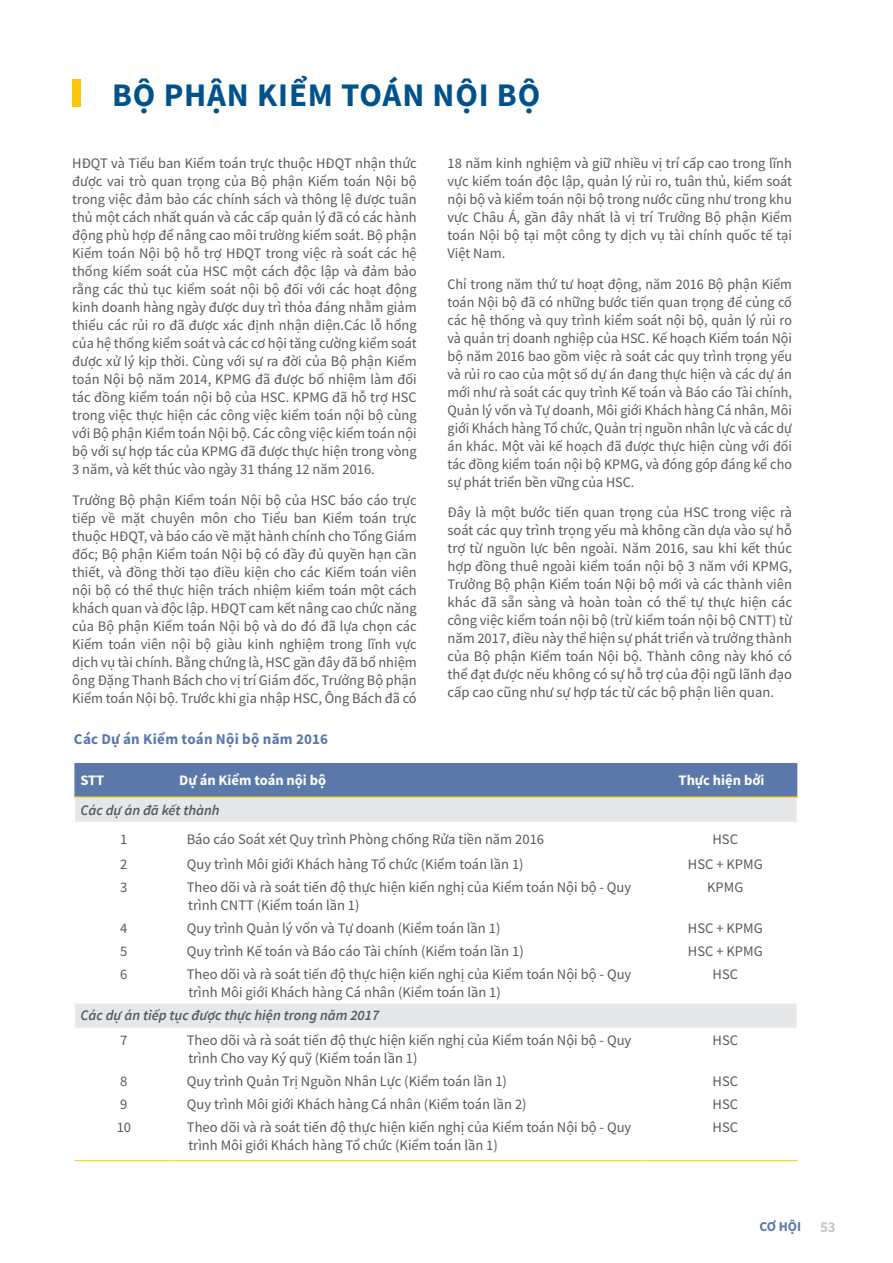
<style>
.page{position:relative;width:893px;height:1263px;background:#fff}
.page>*{position:absolute;margin:0;border:0;box-sizing:border-box;transform-origin:0 0}
.t1{font:700 33px "Source Sans Pro";letter-spacing:.025em;color:#00528c}
.t2{font:700 15px "Source Sans Pro";letter-spacing:.02em;color:#5a78a9}
.t3{font:700 15px "Source Sans Pro";color:#c7c8ca}
.t4{font:14.55px/18px "Source Sans Pro";color:#58595b;text-align:justify}
.t5{font:italic 600 14.55px "Source Sans Pro";color:#58595b}
.t6{font:700 14.55px "Source Sans Pro";color:#fff}
.t7{font:700 13.5px "Source Sans Pro";color:#5a78a9}
</style>
<div class="page">
<div style="left:75px;top:1003px;width:721px;height:24px;background:#e6e7e8"></div>
<svg style="left:74px;top:763px;width:723px;height:59px;background:#96a7c2"></svg>
<hr style="left:74px;top:796px;width:99px;height:1px;background:#ffc709">
<hr style="left:173px;top:796px;width:473px;height:1px;background:#ffc709">
<hr style="left:646px;top:796px;width:152px;height:1px;background:#ffc709">
<hr style="left:74px;top:1160px;width:99px;height:1px;background:#ffc709">
<hr style="left:173px;top:1160px;width:473px;height:1px;background:#ffc709">
<hr style="left:646px;top:1160px;width:151px;height:1px;background:#ffc709">
<div style="left:72px;top:80px;width:9px;height:27px;background:#ffc709"></div>
<h1 class="t1" style="left:112px;top:72px;width:430px">BỘ PHẬN KIỂM TOÁN NỘI BỘ</h1>
<p class="t4" style="left:72px;top:154px;width:346px">HĐQT và Tiểu ban Kiểm toán trực thuộc HĐQT nhận thức được vai trò quan trọng của Bộ phận Kiểm toán Nội bộ trong việc đảm bảo các chính sách và thông lệ được tuân thủ một cách nhất quán và các cấp quản lý đã có các hành động phù hợp để nâng cao môi trường kiểm soát. Bộ phận Kiểm toán Nội bộ hỗ trợ HĐQT trong việc rà soát các hệ thống kiểm soát của HSC một cách độc lập và đảm bảo rằng các thủ tục kiểm soát nội bộ đối với các hoạt động kinh doanh hàng ngày được duy trì thỏa đáng nhằm giảm thiểu các rủi ro đã được xác định nhận diện.Các lỗ hổng của hệ thống kiểm soát và các cơ hội tăng cường kiểm soát được xử lý kịp thời. Cùng với sự ra đời của Bộ phận Kiểm toán Nội bộ năm 2014, KPMG đã được bổ nhiệm làm đối tác đồng kiểm toán nội bộ của HSC. KPMG đã hỗ trợ HSC trong việc thực hiện các công việc kiểm toán nội bộ cùng với Bộ phận Kiểm toán Nội bộ. Các công việc kiểm toán nội bộ với sự hợp tác của KPMG đã được thực hiện trong vòng 3 năm, và kết thúc vào ngày 31 tháng 12 năm 2016.</p>
<p class="t4" style="left:72px;top:491px;width:346px">Trưởng Bộ phận Kiểm toán Nội bộ của HSC báo cáo trực tiếp về mặt chuyên môn cho Tiểu ban Kiểm toán trực thuộc HĐQT, và báo cáo về mặt hành chính cho Tổng Giám đốc; Bộ phận Kiểm toán Nội bộ có đầy đủ quyền hạn cần thiết, và đồng thời tạo điều kiện cho các Kiểm toán viên nội bộ có thể thực hiện trách nhiệm kiểm toán một cách khách quan và độc lập. HĐQT cam kết nâng cao chức năng của Bộ phận Kiểm toán Nội bộ và do đó đã lựa chọn các Kiểm toán viên nội bộ giàu kinh nghiệm trong lĩnh vực dịch vụ tài chính. Bằng chứng là, HSC gần đây đã bổ nhiệm ông Đặng Thanh Bách cho vị trí Giám đốc, Trưởng Bộ phận Kiểm toán Nội bộ. Trước khi gia nhập HSC, Ông Bách đã có</p>
<p class="t2" style="left:74px;top:729px;width:256px">Các Dự án Kiểm toán Nội bộ năm 2016</p>
<p class="t4" style="left:448px;top:154px;width:346px">18 năm kinh nghiệm và giữ nhiều vị trí cấp cao trong lĩnh vực kiểm toán độc lập, quản lý rủi ro, tuân thủ, kiểm soát nội bộ và kiểm toán nội bộ trong nước cũng như trong khu vực Châu Á, gần đây nhất là vị trí Trưởng Bộ phận Kiểm toán Nội bộ tại một công ty dịch vụ tài chính quốc tế tại Việt Nam.</p>
<p class="t4" style="left:448px;top:275px;width:346px">Chỉ trong năm thứ tư hoạt động, năm 2016 Bộ phận Kiểm toán Nội bộ đã có những bước tiến quan trọng để củng cố các hệ thống và quy trình kiểm soát nội bộ, quản lý rủi ro và quản trị doanh nghiệp của HSC. Kế hoạch Kiểm toán Nội bộ năm 2016 bao gồm việc rà soát các quy trình trọng yếu và rủi ro cao của một số dự án đang thực hiện và các dự án mới như rà soát các quy trình Kế toán và Báo cáo Tài chính, Quản lý vốn và Tự doanh, Môi giới Khách hàng Cá nhân, Môi giới Khách hàng Tổ chức, Quản trị nguồn nhân lực và các dự án khác. Một vài kế hoạch đã được thực hiện cùng với đối tác đồng kiểm toán nội bộ KPMG, và đóng góp đáng kể cho sự phát triển bền vững của HSC.</p>
<p class="t4" style="left:448px;top:503px;width:346px">Đây là một bước tiến quan trọng của HSC trong việc rà soát các quy trình trọng yếu mà không cần dựa vào sự hỗ trợ từ nguồn lực bên ngoài. Năm 2016, sau khi kết thúc hợp đồng thuê ngoài kiểm toán nội bộ 3 năm với KPMG, Trưởng Bộ phận Kiểm toán Nội bộ mới và các thành viên khác đã sẵn sàng và hoàn toàn có thể tự thực hiện các công việc kiểm toán nội bộ (trừ kiểm toán nội bộ CNTT) từ năm 2017, điều này thể hiện sự phát triển và trưởng thành của Bộ phận Kiểm toán Nội bộ. Thành công này khó có thể đạt được nếu không có sự hỗ trợ của đội ngũ lãnh đạo cấp cao cũng như sự hợp tác từ các bộ phận liên quan.</p>
<p class="t6" style="left:80px;top:770px;width:25px">STT</p>
<p class="t6" style="left:179px;top:770px;width:149px">Dự án Kiểm toán nội bộ</p>
<p class="t6" style="left:679px;top:770px;width:87px">Thực hiện bởi</p>
<p class="t5" style="left:80px;top:801px;width:141px">Các dự án đã kết thành</p>
<p class="t4" style="left:120px;top:830px;width:9px">1</p>
<p class="t4" style="left:187px;top:830px;width:359px">Báo cáo Soát xét Quy trình Phòng chống Rửa tiền năm 2016</p>
<p class="t4" style="left:712px;top:830px;width:27px">HSC</p>
<p class="t4" style="left:120px;top:855px;width:9px">2</p>
<p class="t4" style="left:187px;top:855px;width:338px">Quy trình Môi giới Khách hàng Tổ chức (Kiểm toán lần 1)</p>
<p class="t4" style="left:688px;top:855px;width:76px">HSC + KPMG</p>
<p class="t4" style="left:120px;top:878px;width:9px">3</p>
<p class="t4" style="left:187px;top:878px;width:446px">Theo dõi và rà soát tiến độ thực hiện kiến nghị của Kiểm toán Nội bộ - Quy trình CNTT (Kiểm toán lần 1)</p>
<p class="t4" style="left:707px;top:878px;width:38px">KPMG</p>
<p class="t4" style="left:120px;top:919px;width:9px">4</p>
<p class="t4" style="left:187px;top:919px;width:315px">Quy trình Quản lý vốn và Tự doanh (Kiểm toán lần 1)</p>
<p class="t4" style="left:688px;top:919px;width:76px">HSC + KPMG</p>
<p class="t4" style="left:120px;top:942px;width:9px">5</p>
<p class="t4" style="left:187px;top:942px;width:338px">Quy trình Kế toán và Báo cáo Tài chính (Kiểm toán lần 1)</p>
<p class="t4" style="left:688px;top:942px;width:76px">HSC + KPMG</p>
<p class="t4" style="left:120px;top:965px;width:9px">6</p>
<p class="t4" style="left:187px;top:965px;width:446px">Theo dõi và rà soát tiến độ thực hiện kiến nghị của Kiểm toán Nội bộ - Quy trình Môi giới Khách hàng Cá nhân (Kiểm toán lần 1)</p>
<p class="t4" style="left:713px;top:965px;width:27px">HSC</p>
<p class="t5" style="left:80px;top:1006px;width:300px">Các dự án tiếp tục được thực hiện trong năm 2017</p>
<p class="t4" style="left:120px;top:1031px;width:9px">7</p>
<p class="t4" style="left:187px;top:1031px;width:446px">Theo dõi và rà soát tiến độ thực hiện kiến nghị của Kiểm toán Nội bộ - Quy trình Cho vay Ký quỹ (Kiểm toán lần 1)</p>
<p class="t4" style="left:713px;top:1031px;width:27px">HSC</p>
<p class="t4" style="left:120px;top:1072px;width:9px">8</p>
<p class="t4" style="left:187px;top:1072px;width:322px">Quy trình Quản Trị Nguồn Nhân Lực (Kiểm toán lần 1)</p>
<p class="t4" style="left:713px;top:1072px;width:27px">HSC</p>
<p class="t4" style="left:120px;top:1095px;width:9px">9</p>
<p class="t4" style="left:187px;top:1095px;width:341px">Quy trình Môi giới Khách hàng Cá nhân (Kiểm toán lần 2)</p>
<p class="t4" style="left:713px;top:1095px;width:27px">HSC</p>
<p class="t4" style="left:117px;top:1118px;width:16px">10</p>
<p class="t4" style="left:187px;top:1118px;width:446px">Theo dõi và rà soát tiến độ thực hiện kiến nghị của Kiểm toán Nội bộ - Quy trình Môi giới Khách hàng Tổ chức (Kiểm toán lần 1)</p>
<p class="t4" style="left:713px;top:1118px;width:27px">HSC</p>
<p class="t7" style="left:759px;top:1217px;width:43px">CƠ HỘI</p>
<p class="t3" style="left:820px;top:1217px;width:17px">53</p>
</div>
